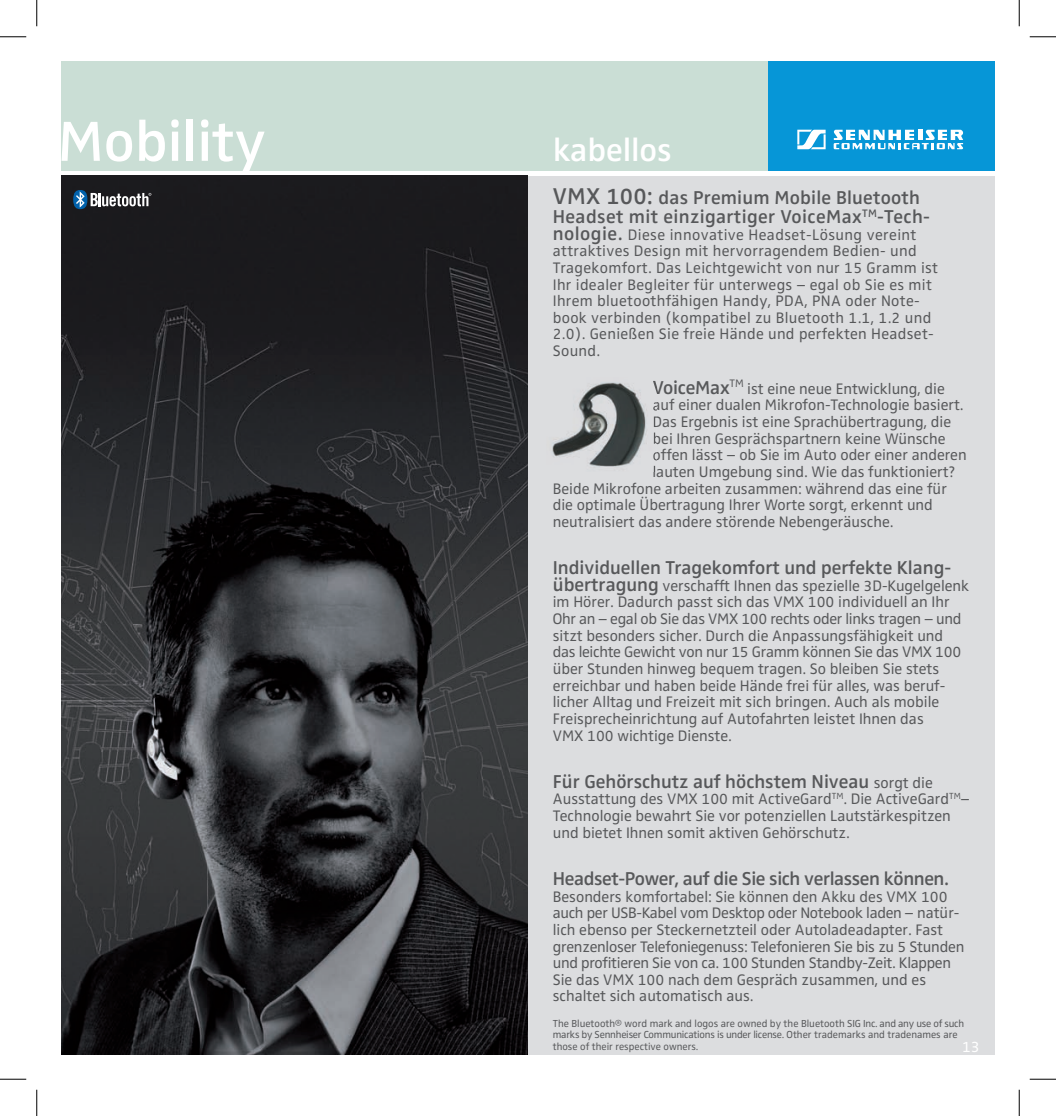
<style>
.page{position:relative;width:1056px;height:1116px;background:#fff}
.page>*{position:absolute;margin:0;border:0;box-sizing:border-box;transform-origin:0 0}
.t1{font:600 58.45px "Sennheiser";color:#fff}
.t2{font:600 33.25px "Sennheiser";color:#fff}
.t3{font:600 19.25px "Sennheiser";color:#57585a}
.t4{font:600 19.25px/19.2px "Sennheiser";letter-spacing:.02em;color:#57585a}
.t5{font:600 19.25px "Sennheiser";letter-spacing:-.02em;color:#57585a}
.t6{font:15.75px/16.6px "Sennheiser";color:#57585a}
.t7{font:15.75px/16.6px "Sennheiser";letter-spacing:.02em;color:#57585a}
.t8{font:15.75px "Sennheiser";color:#fff}
.t9{font:10.5px/11.4px "Sennheiser";color:#57585a}
.s1{font-size:23.62px}
.s2{font-weight:600;font-size:19.25px}
.s3{font-weight:400;font-size:15.75px}
</style>
<div class="page">
<img style="left:62px;top:176px;width:466px;height:878px">
<div style="left:528px;top:176px;width:466px;height:878px;background:#dcdddf"></div>
<div style="left:62px;top:62px;width:932px;height:109px;background:#caded5"></div>
<div style="left:768px;top:62px;width:226px;height:109px;background:#0696d7"></div>
<svg style="left:797px;top:130px;width:28px;height:19px"></svg>
<svg style="left:833px;top:130px;width:130px;height:19px"></svg>
<svg style="left:73px;top:190px;width:78px;height:19px"></svg>
<img style="left:552px;top:382px;width:95px;height:85px">
<img style="left:653px;top:380px;width:3px;height:10px">
<img style="left:653px;top:402px;width:3px;height:9px">
<svg style="left:653px;top:416px;width:3px;height:55px"></svg>
<svg style="left:0;top:36px;width:26px;height:1px"></svg>
<svg style="left:1029px;top:36px;width:27px;height:1px"></svg>
<svg style="left:0;top:1078px;width:26px;height:1px"></svg>
<svg style="left:1029px;top:1078px;width:27px;height:1px"></svg>
<svg style="left:36px;top:0;width:1px;height:26px"></svg>
<svg style="left:36px;top:1089px;width:1px;height:26px"></svg>
<svg style="left:1019px;top:0;width:1px;height:26px"></svg>
<svg style="left:1019px;top:1089px;width:1px;height:26px"></svg>
<h1 class="t1" style="left:58px;top:107px;width:209px">Mobility</h1>
<h2 class="t2" style="left:553px;top:130px;width:120px">kabellos</h2>
<p class="t4" style="left:553px;top:187px;width:379px"><span class="s1">VMX 100:</span> das Premium Mobile Bluetooth<br>Headset mit einzigartiger VoiceMax<sup>TM</sup>-Tech-</p>
<p class="t7" style="left:553px;top:226px;width:387px"><span class="s2">nologie.</span> Diese innovative Headset-Lösung vereint attraktives Design mit hervorragendem Bedien- und Tra gekomfort. Das Leichtgewicht von nur 15 Gramm ist Ihr idealer Begleiter für unterwegs – egal ob Sie es mit Ihrem bluetoothfähigen Handy, PDA, PNA oder Note&shy;book verbinden (kompatibel zu Bluetooth 1.1, 1.2 und 2.0). Genießen Sie freie Hände und perfekten Headset-Sound.</p>
<p class="t6" style="left:652px;top:380px;width:294px"><span class="s2">VoiceMax</span><sup>TM</sup> ist eine neue Entwicklung, die</p>
<p class="t6" style="left:652px;top:396px;width:312px">auf einer dua len Mikrofon-Technologie basiert.</p>
<p class="t6" style="left:652px;top:413px;width:300px">Das Ergebnis ist eine Sprachübertragung, die</p>
<p class="t6" style="left:652px;top:430px;width:294px">bei Ihren Gesprächspartnern keine Wünsche</p>
<p class="t6" style="left:652px;top:446px;width:316px">offen lässt – ob Sie im Auto oder einer anderen</p>
<p class="t6" style="left:652px;top:463px;width:304px">lauten Umgebung sind. Wie das funktioniert?</p>
<p class="t6" style="left:553px;top:480px;width:396px">Beide Mikrofone arbeiten zusammen: während das eine für</p>
<p class="t6" style="left:553px;top:496px;width:381px">die optimale Übertragung Ihrer Worte sorgt, erkennt und</p>
<p class="t6" style="left:553px;top:513px;width:342px">neutralisiert das andere störende Nebengeräusche.</p>
<p class="t3" style="left:553px;top:556px;width:400px">Individuellen Tragekomfort und perfekte Klang-</p>
<p class="t6" style="left:553px;top:577px;width:418px"><span class="s2">übertragung</span> verschafft Ihnen das spezielle 3D-Kugelgelenk im Hörer. Dadurch passt sich das VMX 100 individuell an Ihr Ohr an – egal ob Sie das VMX 100 rechts oder links tragen – und sitzt besonders sicher. Durch die Anpassungsfähigkeit und das leichte Gewicht von nur 15 Gramm können Sie das VMX 100 über Stunden hinweg bequem tragen. So bleiben Sie stets erreichbar und haben beide Hände frei für alles, was beruf&shy;licher Alltag und Freizeit mit sich bringen. Auch als mobile Freisprecheinrichtung auf Autofahrten leistet Ihnen das<br>VMX 100 wichtige Dienste.</p>
<p class="t3" style="left:553px;top:770px;width:381px">Für Gehörschutz auf höchstem Niveau <span class="s3">sorgt die</span></p>
<p class="t6" style="left:553px;top:790px;width:418px">Ausstattung des VMX 100 mit ActiveGard<sup>TM</sup>. Die ActiveGard<sup>TM</sup>–<br>Technologie bewahrt Sie vor potenziellen Lautstärkespitzen und bietet Ihnen somit aktiven Gehörschutz.</p>
<p class="t5" style="left:553px;top:867px;width:397px">Headset-Power, auf die Sie sich verlassen können.</p>
<p class="t6" style="left:553px;top:887px;width:413px">Besonders komfortabel: Sie können den Akku des VMX 100 auch per USB-Kabel vom Desktop oder Notebook laden – natür&shy;lich ebenso per Steckernetzteil oder Autoladeadapter. Fast grenzenloser Telefoniegenuss: Telefonieren Sie bis zu 5 Stun den und profitieren Sie von ca. 100 Stunden Standby-Zeit. Klappen Sie das VMX 100 nach dem Gespräch zusammen, und es schaltet sich automatisch aus.</p>
<p class="t9" style="left:553px;top:1017px;width:413px">The Bluetooth® word mark and logos are owned by the Bluetooth SIG Inc. and any use of such marks by Sennheiser Communications is under license. Other trademarks and tradenames are those of their respective owners.</p>
<p class="t8" style="left:962px;top:1037px;width:19px">13</p>
</div>
